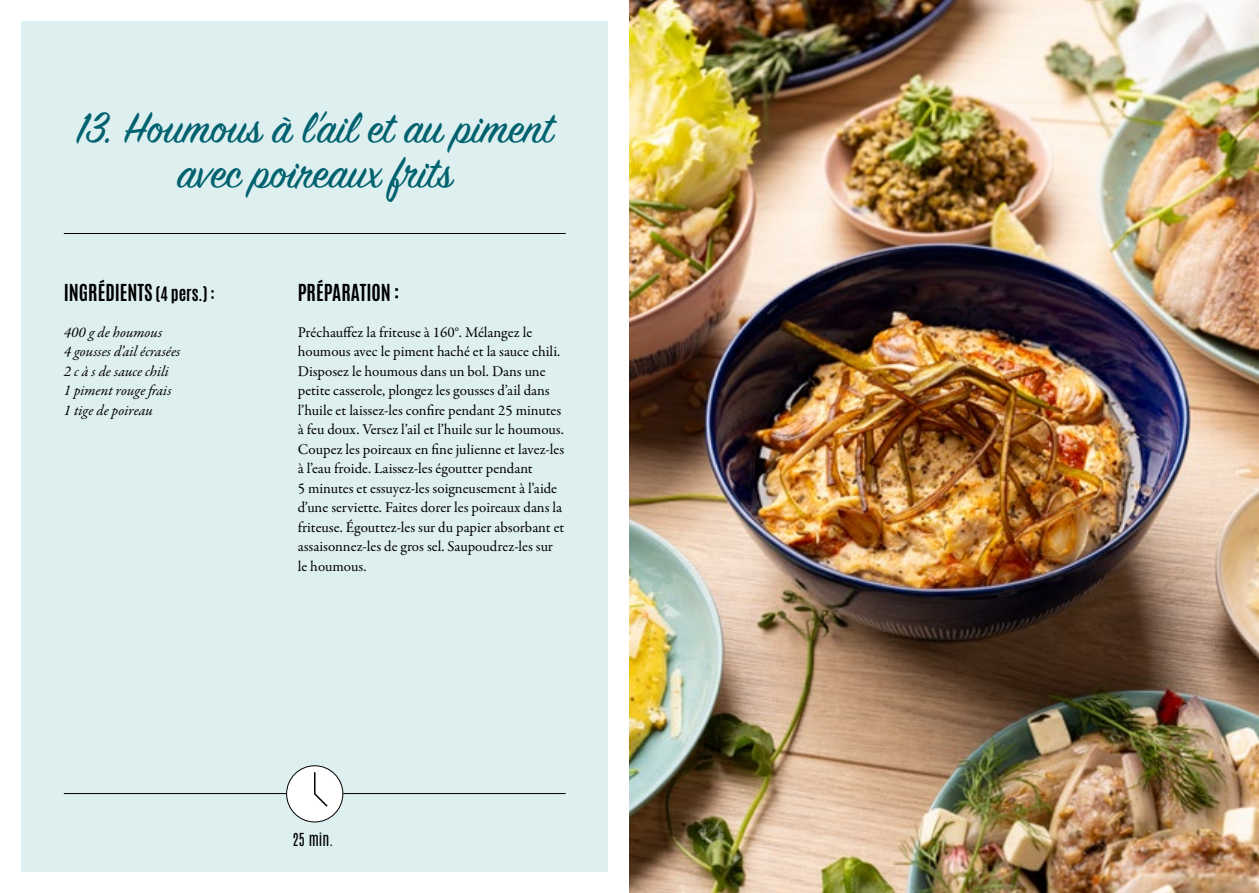
<style>
.page{position:relative;width:1259px;height:893px;background:#fff}
.page>*{position:absolute;margin:0;border:0;box-sizing:border-box;transform-origin:0 0}
.t1{font:48px/45px "Sign Painter House Script";color:#00616f;text-align:center}
.t2{font:700 19.5px "Antonio";color:#000}
.t3{font:15px/19.5px "Garamond Premr Pro";color:#000}
.t4{font:italic 15px/19.5px "Garamond Premr Pro";color:#000}
.t5{font:15px "Antonio";color:#000}
.s1{font-size:16.5px}
</style>
<div class="page">
<img style="left:629px;top:0;width:630px;height:893px">
<div style="left:21px;top:21px;width:587px;height:851px;background:#deeff0"></div>
<hr style="left:64px;top:233px;width:502px;height:1px;background:#000">
<hr style="left:64px;top:793px;width:222px;height:1px;background:#000">
<hr style="left:343px;top:793px;width:223px;height:1px;background:#000">
<div style="left:287px;top:766px;width:56px;height:56px;background:#fff;border-radius:50%"></div>
<div style="left:286px;top:765px;width:57px;height:57px;border:1px solid #000;border-radius:50%"></div>
<svg style="left:314px;top:772px;width:14px;height:35px"></svg>
<h1 class="t1" style="left:77px;top:110px;width:477px">13. Houmous à l’ail et au piment avec poireaux frits</h1>
<h2 class="t2" style="left:64px;top:278px;width:153px">INGRÉDIENTS <span class="s1">(4 pers.) :</span></h2>
<p class="t4" style="left:64px;top:323px;width:118px">400 g de houmous<br>4 gousses d’ail écrasées<br>2 c à s de sauce chili<br>1 piment rouge frais<br>1 tige de poireau</p>
<h2 class="t2" style="left:298px;top:278px;width:103px">PRÉPARATION :</h2>
<p class="t3" style="left:298px;top:323px;width:268px">Préchauffez la friteuse à 160°. Mélangez le houmous avec le piment haché et la sauce chili.<br>Disposez le houmous dans un bol. Dans une petite casserole, plongez les gousses d’ail dans l’huile et laissez-les confire pendant 25 minutes à feu doux. Versez l’ail et l’huile sur le houmous.<br>Coupez les poireaux en fine julienne et lavez-les à l’eau froide. Laissez-les égoutter pendant<br>5 minutes et essuyez-les soigneusement à l’aide d’une serviette. Faites dorer les poireaux dans la friteuse. Égouttez-les sur du papier absorbant et assaisonnez-les de gros sel. Saupoudrez-les sur le houmous.</p>
<p class="t5" style="left:292px;top:828px;width:42px">25 min.</p>
</div>
